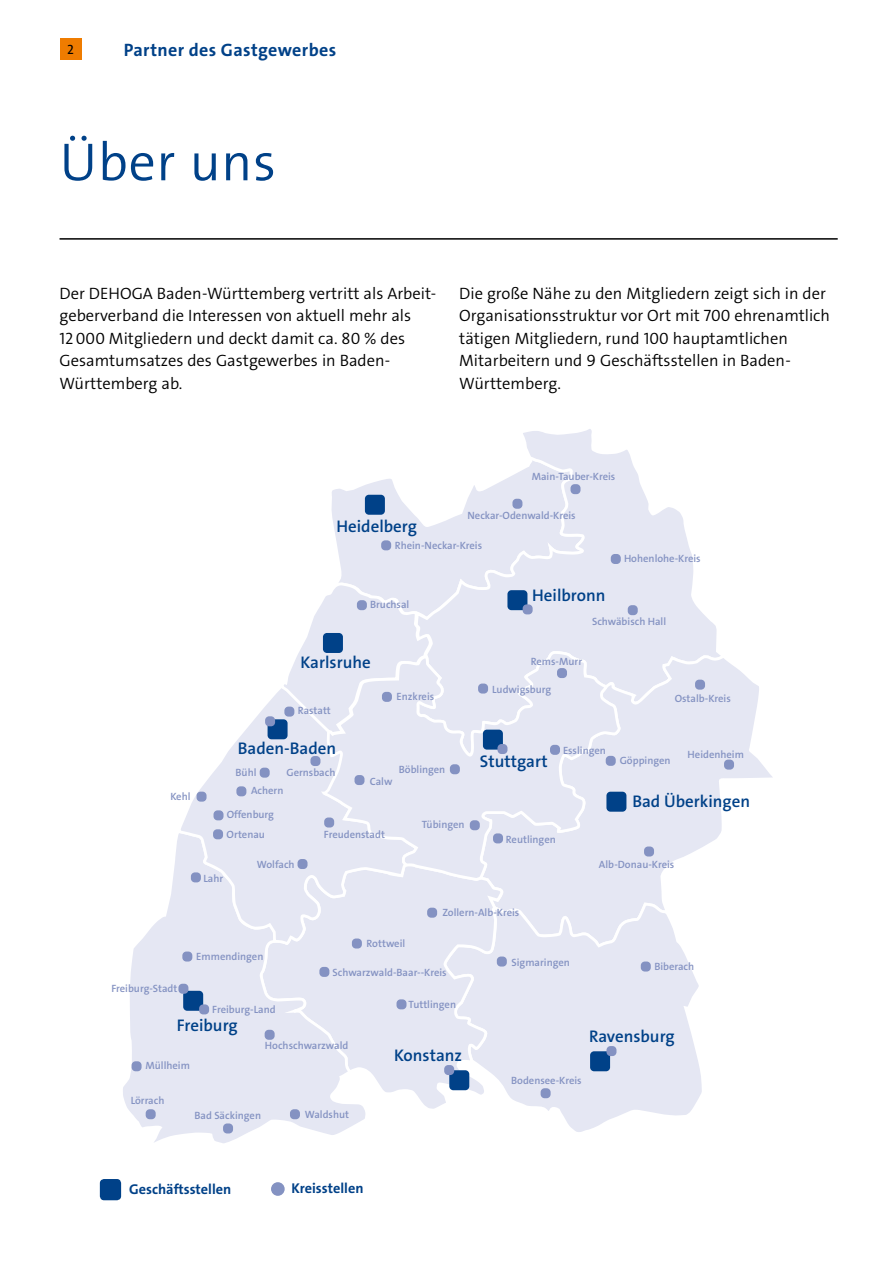
<style>
.page{position:relative;width:893px;height:1263px;background:#fff}
.page>*{position:absolute;margin:0;border:0;box-sizing:border-box;transform-origin:0 0}
.t1{font:300 54px "The Sans Os F";letter-spacing:.01em;color:#004188}
.t2{font:700 18px "The Sans Os F";letter-spacing:.02em;color:#004188}
.t3{font:600 16.95px "The Sans Os F";color:#004188}
.t4{font:300 16.5px/22.5px "The Sans Os F";color:#000}
.t5{font:700 14.25px "The Sans Os F";color:#004188}
.t6{font:13.5px "The Sans Os F";color:#000}
.t7{font:600 10.65px/18.3px "The Sans Os F";color:#8492c2}
</style>
<div class="page">
<div style="left:60px;top:38px;width:21px;height:22px;background:#ef7c00"></div>
<hr style="left:60px;top:238px;width:778px;height:2px;background:#000">
<svg style="left:523px;top:429px;width:194px;height:224px"></svg>
<svg style="left:505px;top:653px;width:268px;height:243px"></svg>
<svg style="left:505px;top:896px;width:197px;height:236px"></svg>
<svg style="left:370px;top:882px;width:135px;height:227px;background:#e8eaf4"></svg>
<svg style="left:123px;top:855px;width:247px;height:288px"></svg>
<svg style="left:176px;top:692px;width:243px;height:261px"></svg>
<svg style="left:278px;top:449px;width:308px;height:290px"></svg>
<div style="left:321px;top:601px;width:301px;height:281px;background:#e5e7f3"></div>
<div style="left:365px;top:495px;width:20px;height:20px;background:#004188;border-radius:4px"></div>
<div style="left:507px;top:590px;width:20px;height:20px;background:#004188;border-radius:4px"></div>
<div style="left:323px;top:633px;width:20px;height:20px;background:#004188;border-radius:4px"></div>
<div style="left:483px;top:730px;width:20px;height:20px;background:#004188;border-radius:4px"></div>
<div style="left:183px;top:991px;width:20px;height:20px;background:#004188;border-radius:4px"></div>
<div style="left:449px;top:1070px;width:20px;height:20px;background:#004188;border-radius:4px"></div>
<div style="left:590px;top:1051px;width:20px;height:20px;background:#004188;border-radius:4px"></div>
<div style="left:268px;top:719px;width:20px;height:20px;background:#004188;border-radius:4px"></div>
<div style="left:606px;top:792px;width:20px;height:20px;background:#004188;border-radius:4px"></div>
<div style="left:310px;top:756px;width:10px;height:10px;background:#8492c2;border-radius:4px"></div>
<div style="left:644px;top:846px;width:10px;height:10px;background:#8492c2;border-radius:4px"></div>
<div style="left:223px;top:1123px;width:10px;height:10px;background:#8492c2;border-radius:4px"></div>
<div style="left:641px;top:961px;width:10px;height:10px;background:#8492c2;border-radius:4px"></div>
<div style="left:450px;top:764px;width:10px;height:10px;background:#8492c2;border-radius:4px"></div>
<div style="left:541px;top:1088px;width:10px;height:10px;background:#8492c2;border-radius:4px"></div>
<div style="left:357px;top:600px;width:10px;height:10px;background:#8492c2;border-radius:4px"></div>
<div style="left:197px;top:792px;width:10px;height:10px;background:#8492c2;border-radius:4px"></div>
<div style="left:182px;top:951px;width:10px;height:10px;background:#8492c2;border-radius:4px"></div>
<div style="left:382px;top:692px;width:10px;height:10px;background:#8492c2;border-radius:4px"></div>
<div style="left:550px;top:745px;width:10px;height:10px;background:#8492c2;border-radius:4px"></div>
<div style="left:199px;top:1004px;width:10px;height:10px;background:#8492c2;border-radius:4px"></div>
<div style="left:324px;top:817px;width:10px;height:10px;background:#8492c2;border-radius:4px"></div>
<div style="left:236px;top:786px;width:10px;height:10px;background:#8492c2;border-radius:4px"></div>
<div style="left:606px;top:756px;width:10px;height:10px;background:#8492c2;border-radius:4px"></div>
<div style="left:724px;top:760px;width:10px;height:10px;background:#8492c2;border-radius:4px"></div>
<div style="left:523px;top:604px;width:10px;height:10px;background:#8492c2;border-radius:4px"></div>
<div style="left:132px;top:1061px;width:10px;height:10px;background:#8492c2;border-radius:4px"></div>
<div style="left:611px;top:554px;width:10px;height:10px;background:#8492c2;border-radius:4px"></div>
<div style="left:214px;top:810px;width:9px;height:10px;background:#8492c2;border-radius:4px"></div>
<div style="left:444px;top:1065px;width:10px;height:10px;background:#8492c2;border-radius:4px"></div>
<div style="left:191px;top:872px;width:10px;height:10px;background:#8492c2;border-radius:4px"></div>
<div style="left:146px;top:1109px;width:10px;height:10px;background:#8492c2;border-radius:4px"></div>
<div style="left:478px;top:683px;width:10px;height:10px;background:#8492c2;border-radius:4px"></div>
<div style="left:570px;top:484px;width:10px;height:10px;background:#8492c2;border-radius:4px"></div>
<div style="left:213px;top:829px;width:10px;height:10px;background:#8492c2;border-radius:4px"></div>
<div style="left:512px;top:499px;width:10px;height:10px;background:#8492c2;border-radius:4px"></div>
<div style="left:695px;top:680px;width:10px;height:10px;background:#8492c2;border-radius:4px"></div>
<div style="left:284px;top:707px;width:10px;height:10px;background:#8492c2;border-radius:4px"></div>
<div style="left:606px;top:1046px;width:10px;height:10px;background:#8492c2;border-radius:4px"></div>
<div style="left:557px;top:668px;width:10px;height:10px;background:#8492c2;border-radius:4px"></div>
<div style="left:493px;top:833px;width:10px;height:10px;background:#8492c2;border-radius:4px"></div>
<div style="left:381px;top:540px;width:10px;height:10px;background:#8492c2;border-radius:4px"></div>
<div style="left:352px;top:938px;width:10px;height:10px;background:#8492c2;border-radius:4px"></div>
<div style="left:628px;top:605px;width:10px;height:10px;background:#8492c2;border-radius:4px"></div>
<div style="left:319px;top:967px;width:10px;height:10px;background:#8492c2;border-radius:4px"></div>
<div style="left:497px;top:956px;width:10px;height:10px;background:#8492c2;border-radius:4px"></div>
<div style="left:470px;top:820px;width:10px;height:10px;background:#8492c2;border-radius:4px"></div>
<div style="left:396px;top:999px;width:10px;height:10px;background:#8492c2;border-radius:4px"></div>
<div style="left:290px;top:1109px;width:10px;height:10px;background:#8492c2;border-radius:4px"></div>
<div style="left:298px;top:859px;width:10px;height:10px;background:#8492c2;border-radius:4px"></div>
<div style="left:427px;top:908px;width:10px;height:10px;background:#8492c2;border-radius:4px"></div>
<div style="left:260px;top:768px;width:10px;height:10px;background:#8492c2;border-radius:4px"></div>
<div style="left:265px;top:1030px;width:10px;height:10px;background:#8492c2;border-radius:4px"></div>
<div style="left:354px;top:775px;width:10px;height:10px;background:#8492c2;border-radius:4px"></div>
<div style="left:497px;top:744px;width:10px;height:10px;background:#8492c2;border-radius:4px"></div>
<div style="left:265px;top:716px;width:10px;height:10px;background:#8492c2;border-radius:4px"></div>
<div style="left:178px;top:984px;width:10px;height:10px;background:#8492c2;border-radius:4px"></div>
<div style="left:100px;top:1179px;width:21px;height:21px;background:#004188;border-radius:4px"></div>
<div style="left:271px;top:1182px;width:14px;height:14px;background:#8492c2;border-radius:50%"></div>
<p class="t6" style="left:67px;top:40px;width:8px">2</p>
<h2 class="t2" style="left:124px;top:38px;width:214px">Partner des Gastgewerbes</h2>
<h1 class="t1" style="left:60px;top:127px;width:218px">Über uns</h1>
<h3 class="t4" style="left:60px;top:282px;width:378px">Der DEHOGA Baden-Württemberg vertritt als Arbeit&shy;geberverband die Interessen von aktuell mehr als 12000 Mitgliedern und deckt damit ca. 80 % des Gesamtumsatzes des Gastgewerbes in Baden-Württemberg ab.</h3>
<h3 class="t4" style="left:459px;top:282px;width:372px">Die große Nähe zu den Mitgliedern zeigt sich in der Organisationsstruktur vor Ort mit 700 ehrenamtlich tätigen Mitgliedern, rund 100 hauptamtlichen Mitarbeitern und 9 Geschäftsstellen in Baden-Württemberg.</h3>
<h3 class="t3" style="left:336px;top:515px;width:82px">Heidelberg</h3>
<p class="t7" style="left:532px;top:468px;width:85px">Main-Tauber-Kreis</p>
<p class="t7" style="left:467px;top:506px;width:110px">Neckar-Odenwald-Kreis</p>
<p class="t7" style="left:170px;top:788px;width:22px">Kehl</p>
<p class="t7" style="left:395px;top:536px;width:89px">Rhein-Neckar-Kreis</p>
<p class="t7" style="left:370px;top:595px;width:41px">Bruchsal</p>
<h3 class="t3" style="left:532px;top:584px;width:75px">Heilbronn</h3>
<p class="t7" style="left:624px;top:550px;width:78px">Hohenlohe-Kreis</p>
<p class="t7" style="left:592px;top:613px;width:76px">Schwäbisch Hall</p>
<h3 class="t3" style="left:301px;top:651px;width:72px">Karlsruhe</h3>
<p class="t7" style="left:298px;top:702px;width:35px">Rastatt</p>
<p class="t7" style="left:397px;top:688px;width:39px">Enzkreis</p>
<p class="t7" style="left:531px;top:653px;width:53px">Rems-Murr</p>
<p class="t7" style="left:492px;top:680px;width:61px">Ludwigsburg</p>
<p class="t7" style="left:675px;top:689px;width:58px">Ostalb-Kreis</p>
<h3 class="t3" style="left:238px;top:737px;width:100px">Baden-Baden</h3>
<p class="t7" style="left:287px;top:763px;width:50px">Gernsbach</p>
<p class="t7" style="left:251px;top:763px;width:34px;text-indent:-15px">Bühl<br>Achern</p>
<p class="t7" style="left:399px;top:760px;width:48px">Böblingen</p>
<p class="t7" style="left:370px;top:772px;width:24px">Calw</p>
<p class="t7" style="left:227px;top:806px;width:49px">Offenburg</p>
<p class="t7" style="left:227px;top:825px;width:40px">Ortenau</p>
<p class="t7" style="left:203px;top:869px;width:21px">Lahr</p>
<p class="t7" style="left:257px;top:855px;width:39px">Wolfach</p>
<p class="t7" style="left:324px;top:825px;width:63px">Freudenstadt</p>
<p class="t7" style="left:422px;top:815px;width:44px">Tübingen</p>
<h3 class="t3" style="left:480px;top:750px;width:69px">Stuttgart</h3>
<p class="t7" style="left:563px;top:741px;width:44px">Esslingen</p>
<p class="t7" style="left:620px;top:751px;width:52px">Göppingen</p>
<p class="t7" style="left:688px;top:745px;width:58px">Heidenheim</p>
<h3 class="t3" style="left:632px;top:790px;width:119px">Bad Überkingen</h3>
<p class="t7" style="left:506px;top:830px;width:51px">Reutlingen</p>
<p class="t7" style="left:599px;top:855px;width:77px">Alb-Donau-Kreis</p>
<p class="t7" style="left:367px;top:934px;width:40px">Rottweil</p>
<p class="t7" style="left:442px;top:903px;width:78px">Zollern-Alb-Kreis</p>
<p class="t7" style="left:111px;top:979px;width:67px">Freiburg-Stadt</p>
<p class="t7" style="left:196px;top:947px;width:69px">Emmendingen</p>
<p class="t7" style="left:212px;top:1001px;width:65px">Freiburg-Land</p>
<h3 class="t3" style="left:177px;top:1014px;width:62px">Freiburg</h3>
<p class="t7" style="left:332px;top:963px;width:116px">Schwarzwald-Baar--Kreis</p>
<p class="t7" style="left:409px;top:995px;width:49px">Tuttlingen</p>
<p class="t7" style="left:146px;top:1056px;width:46px">Müllheim</p>
<p class="t7" style="left:131px;top:1091px;width:35px">Lörrach</p>
<p class="t7" style="left:265px;top:1036px;width:85px">Hochschwarzwald</p>
<p class="t7" style="left:195px;top:1106px;width:68px">Bad Säckingen</p>
<p class="t7" style="left:305px;top:1105px;width:46px">Waldshut</p>
<h3 class="t5" style="left:129px;top:1180px;width:104px">Geschäftsstellen</h3>
<h3 class="t5" style="left:291px;top:1179px;width:74px">Kreisstellen</h3>
<h3 class="t3" style="left:394px;top:1045px;width:70px">Konstanz</h3>
<p class="t7" style="left:511px;top:953px;width:60px">Sigmaringen</p>
<p class="t7" style="left:654px;top:958px;width:41px">Biberach</p>
<h3 class="t3" style="left:589px;top:1025px;width:87px">Ravensburg</h3>
<p class="t7" style="left:511px;top:1071px;width:72px">Bodensee-Kreis</p>
</div>
